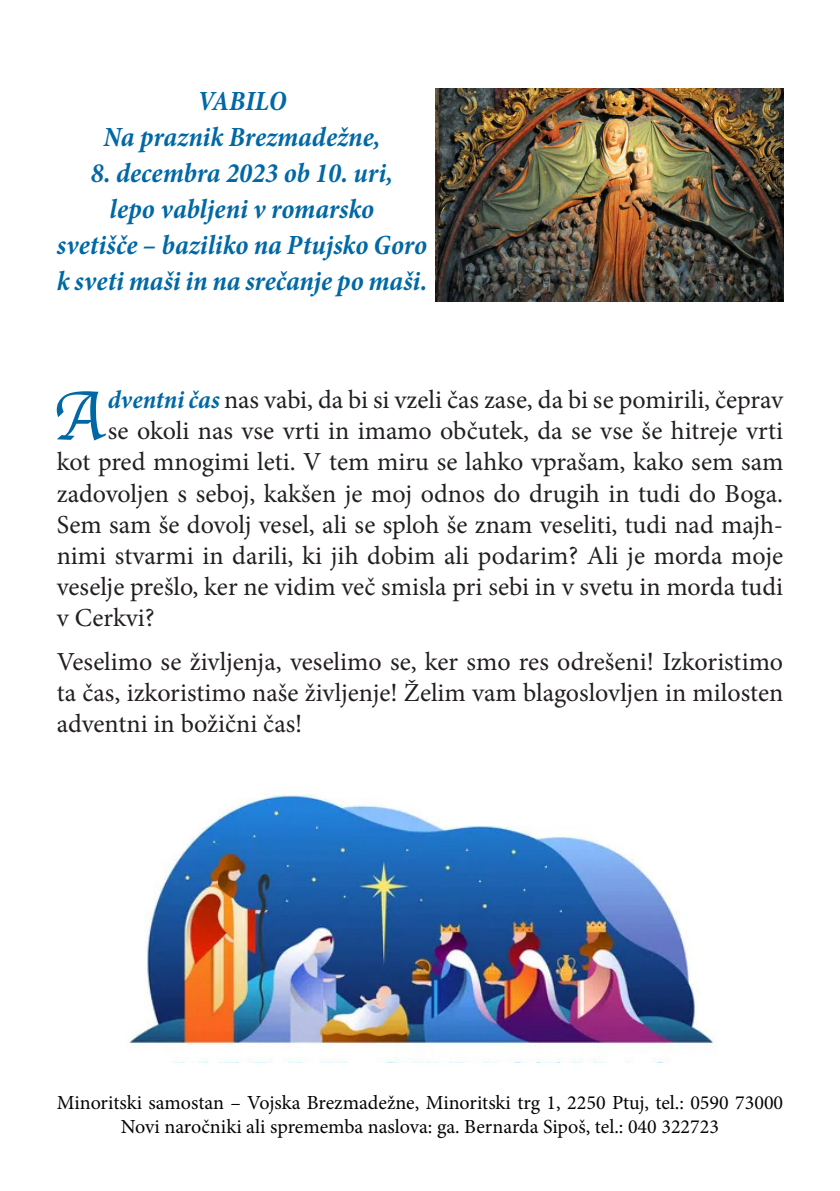
<style>
.page{position:relative;width:840px;height:1191px;background:#fff}
.page>*{position:absolute;margin:0;border:0;box-sizing:border-box;transform-origin:0 0}
.t1{font:72.2px "Apple Chancery";color:#0168a6}
.t2{font:italic 700 condensed 28px "Minion Pro";color:#0168a6}
.t3{font:26px/31.2px "Minion Pro";color:#231f20;text-align:justify}
.t4{font:20px/24px "Minion Pro";color:#040503;text-align:center}
.s1{font-weight:700;font-style:italic;font-stretch:condensed;color:#0168a6}
</style>
<div class="page">
<img style="left:435px;top:89px;width:347px;height:212px">
<img style="left:129px;top:790px;width:585px;height:272px">
<p class="t2" style="left:197px;top:82px;width:90px">VABILO</p>
<p class="t2" style="left:103px;top:118px;width:278px">Na praznik Brezmadežne,</p>
<p class="t2" style="left:91px;top:154px;width:303px">8. decembra 2023 ob 10. uri,</p>
<p class="t2" style="left:110px;top:190px;width:266px">lepo vabljeni v romarsko</p>
<p class="t2" style="left:57px;top:226px;width:371px">svetišče – baziliko na Ptujsko Goro</p>
<p class="t2" style="left:57px;top:262px;width:371px">k sveti maši in na srečanje po maši.</p>
<p class="t1" style="left:52px;top:358px;width:53px">A</p>
<p class="t3" style="left:108px;top:384px;width:676px"><span class="s1">dventni čas</span> nas vabi, da bi si vzeli čas zase, da bi se pomirili, čeprav</p>
<p class="t3" style="left:108px;top:415px;width:676px">se okoli nas vse vrti in imamo občutek, da se vse še hitreje vrti</p>
<p class="t3" style="left:57px;top:446px;width:727px">kot pred mnogimi leti. V tem miru se lahko vprašam, kako sem sam</p>
<p class="t3" style="left:57px;top:478px;width:727px">zadovoljen s seboj, kakšen je moj odnos do drugih in tudi do Boga.</p>
<p class="t3" style="left:57px;top:509px;width:727px">Sem sam še dovolj vesel, ali se sploh še znam veseliti, tudi nad majh-</p>
<p class="t3" style="left:57px;top:540px;width:727px">nimi stvarmi in darili, ki jih dobim ali podarim? Ali je morda moje</p>
<p class="t3" style="left:57px;top:571px;width:727px">veselje prešlo, ker ne vidim več smisla pri sebi in v svetu in morda tudi</p>
<p class="t3" style="left:57px;top:602px;width:99px">v Cerkvi?</p>
<p class="t3" style="left:57px;top:646px;width:727px">Veselimo se življenja, veselimo se, ker smo res odrešeni! Izkoristimo ta čas, izkoristimo naše življenje! Želim vam blagoslovljen in milosten adventni in božični čas!</p>
<p class="t4" style="left:57px;top:1091px;width:727px">Minoritski samostan – Vojska Brezmadežne, Minoritski trg 1, 2250 Ptuj, tel.: 0590 73000<br>Novi naročniki ali sprememba naslova: ga. Bernarda Sipoš, tel.: 040 322723</p>
</div>
